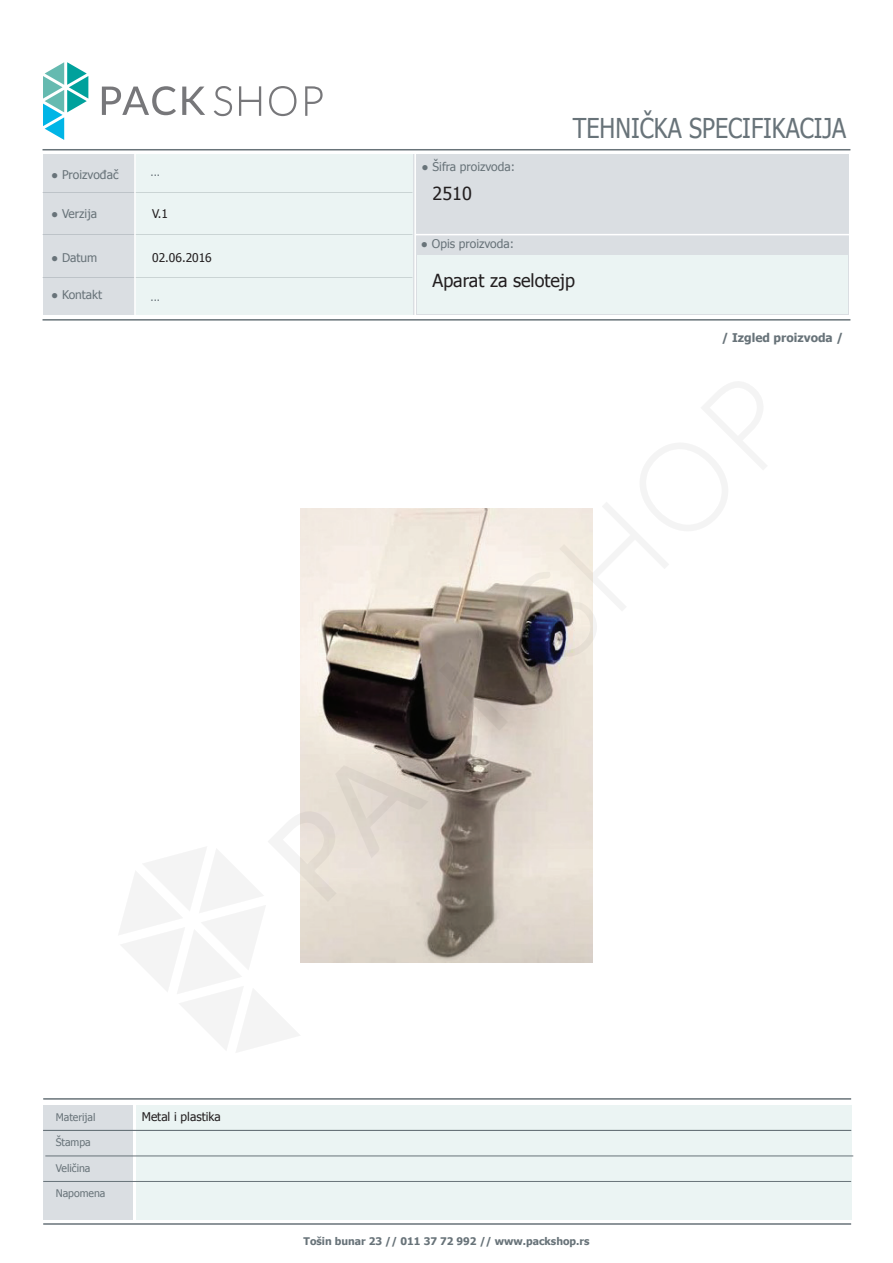
<style>
.page{position:relative;width:893px;height:1263px;background:#fff}
.page>*{position:absolute;margin:0;border:0;box-sizing:border-box;transform-origin:0 0}
.t1{font:27.3px "Tahoma";color:#687379;scale:.86 1}
.t2{font:18px "Tahoma";color:#231f20}
.t3{font:12px "Tahoma";color:#687379}
.t4{font:12px "Tahoma";color:#231f20}
.t5{font:700 12px "Tahoma";color:#687379}
.t6{font:700 10.5px "Tahoma";color:#687379}
.t7{font:10.5px "Tahoma";color:#687379}
</style>
<div class="page">
<div style="left:43px;top:1105px;width:90px;height:25px;background:#dadee2"></div>
<div style="left:43px;top:1130px;width:90px;height:26px;background:#dadee2"></div>
<div style="left:43px;top:1156px;width:90px;height:25px;background:#dadee2"></div>
<div style="left:43px;top:1181px;width:90px;height:39px;background:#dadee2"></div>
<div style="left:136px;top:1105px;width:715px;height:25px;background:#ebf4f3"></div>
<div style="left:136px;top:1130px;width:715px;height:26px;background:#ebf4f3"></div>
<div style="left:136px;top:1156px;width:715px;height:25px;background:#ebf4f3"></div>
<div style="left:136px;top:1181px;width:715px;height:39px;background:#ebf4f3"></div>
<hr style="left:43px;top:1223px;width:808px;height:2px;background:#687379">
<div style="left:43px;top:155px;width:805px;height:160px;background:#dadee2"></div>
<div style="left:135px;top:155px;width:278px;height:160px;background:#ebf4f3"></div>
<div style="left:417px;top:255px;width:431px;height:59px;background:#ebf4f3"></div>
<hr style="left:416px;top:234px;width:439px;height:1px;background:#fff">
<hr style="left:134px;top:150px;width:2px;height:170px;background:#fff">
<hr style="left:414px;top:150px;width:2px;height:170px;background:#fff">
<hr style="left:43px;top:149px;width:807px;height:1px;background:#687379">
<hr style="left:43px;top:319px;width:807px;height:2px;background:#687379">
<svg style="left:102px;top:86px;width:74px;height:29px"></svg>
<svg style="left:182px;top:87px;width:23px;height:28px"></svg>
<svg style="left:214px;top:86px;width:18px;height:30px"></svg>
<svg style="left:239px;top:86px;width:22px;height:30px"></svg>
<svg style="left:269px;top:86px;width:27px;height:30px"></svg>
<svg style="left:305px;top:86px;width:18px;height:30px"></svg>
<svg style="left:43px;top:62px;width:45px;height:78px"></svg>
<hr style="left:43px;top:1098px;width:808px;height:2px;background:#687379">
<hr style="left:43px;top:1130px;width:808px;height:1px;background:#687379">
<hr style="left:43px;top:1181px;width:808px;height:1px;background:#687379">
<hr style="left:45px;top:1155px;width:808px;height:1px;background:#687379">
<svg style="left:119px;top:382px;width:648px;height:670px"></svg>
<p class="t3" style="left:51px;top:166px;width:69px">● Proizvođač</p>
<p class="t3" style="left:51px;top:206px;width:47px">● Verzija</p>
<p class="t3" style="left:51px;top:250px;width:48px">● Datum</p>
<p class="t3" style="left:51px;top:286px;width:53px">● Kontakt</p>
<p class="t7" style="left:151px;top:166px;width:11px">...</p>
<p class="t4" style="left:152px;top:206px;width:17px">V.1</p>
<p class="t4" style="left:152px;top:250px;width:61px">02.06.2016</p>
<p class="t7" style="left:151px;top:290px;width:11px">...</p>
<p class="t3" style="left:422px;top:159px;width:95px">● Šifra proizvoda:</p>
<h2 class="t2" style="left:433px;top:181px;width:41px">2510</h2>
<p class="t3" style="left:421px;top:236px;width:95px">● Opis proizvoda:</p>
<h1 class="t1" style="left:573px;top:109px;width:320px">TEHNIČKA SPECIFIKACIJA</h1>
<h2 class="t2" style="left:433px;top:268px;width:144px">Aparat za selotejp</h2>
<p class="t5" style="left:722px;top:329px;width:123px">/ Izgled proizvoda /</p>
<p class="t7" style="left:56px;top:1110px;width:41px">Materijal</p>
<p class="t7" style="left:56px;top:1135px;width:37px">Štampa</p>
<p class="t7" style="left:56px;top:1161px;width:36px">Veličina</p>
<p class="t7" style="left:56px;top:1186px;width:51px">Napomena</p>
<p class="t4" style="left:142px;top:1108px;width:80px">Metal i plastika</p>
<p class="t6" style="left:304px;top:1234px;width:287px">Tošin bunar 23 // 011 37 72 992 // www.packshop.rs</p>
</div>
